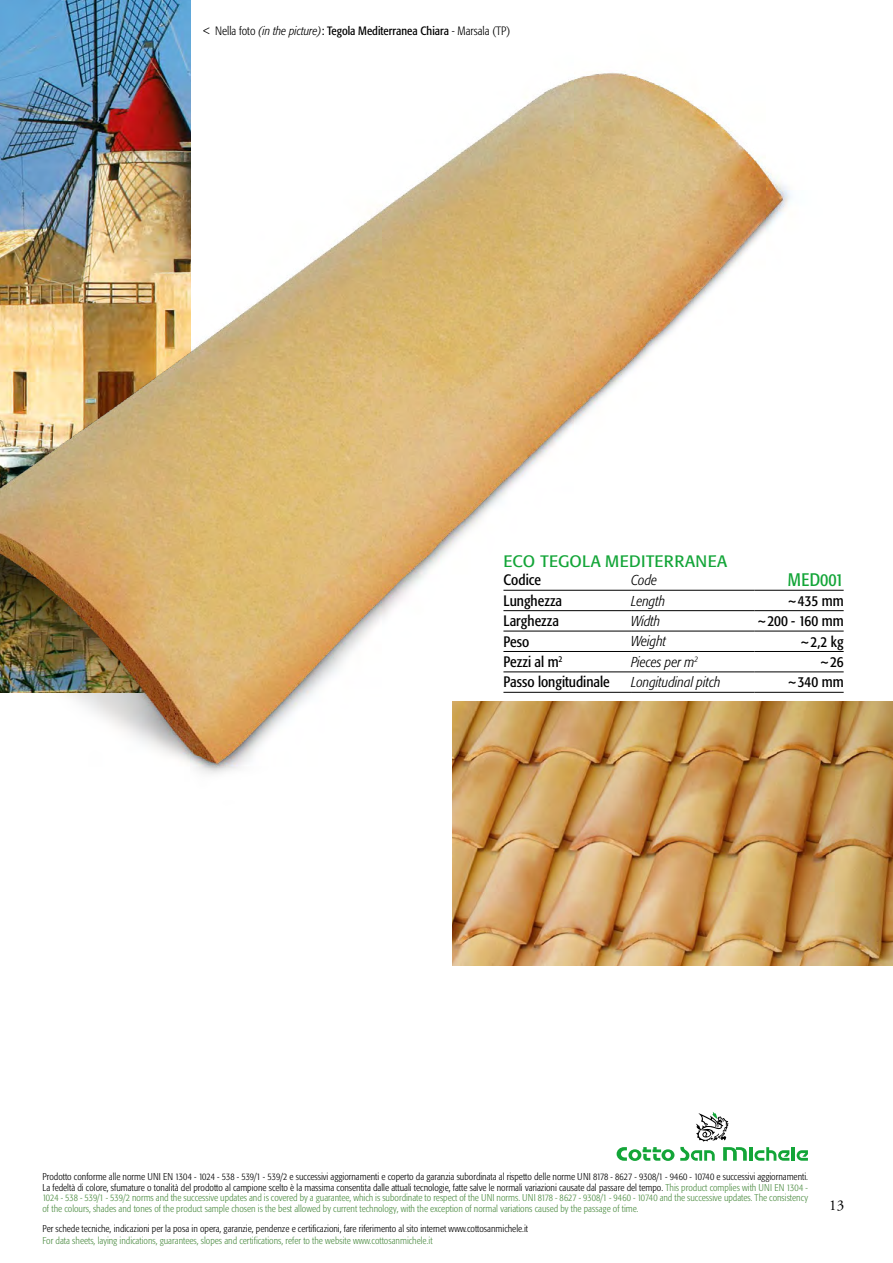
<style>
.page{position:relative;width:893px;height:1263px;background:#fff}
.page>*{position:absolute;margin:0;border:0;box-sizing:border-box;transform-origin:0 0}
.t1{font:condensed 18px "Formata";color:#13a538}
.t2{font:16.5px "Formata";letter-spacing:.02em;color:#13a538}
.t3{font:condensed 15px "Formata";color:#000}
.t4{font:15px "Adobe Garamond Pro";color:#000}
.t5{font:italic 300 condensed 14.25px "Formata";color:#000}
.t6{font:condensed 12px "Formata";color:#000}
.t7{font:300 condensed 9.75px/10.5px "Formata";color:#508e46;text-align:justify}
.t8{font:300 condensed 9.75px "Formata";color:#000}
.s1{font-weight:300}
.s2{font-weight:300;font-style:italic}
.s3{color:#000}
</style>
<div class="page">
<svg style="left:617px;top:1147px;width:57px;height:14px"></svg>
<hr style="left:791px;top:1147px;width:4px;height:14px;background:#13a538">
<svg style="left:680px;top:1112px;width:109px;height:49px"></svg>
<svg style="left:797px;top:1150px;width:11px;height:11px"></svg>
<img style="left:0;top:0;width:893px;height:774px">
<img style="left:452px;top:702px;width:441px;height:263px">
<hr style="left:503px;top:610px;width:128px;height:1px;background:#000">
<hr style="left:631px;top:610px;width:123px;height:1px;background:#000">
<hr style="left:754px;top:610px;width:90px;height:1px;background:#000">
<hr style="left:503px;top:631px;width:128px;height:1px;background:#000">
<hr style="left:631px;top:631px;width:123px;height:1px;background:#000">
<hr style="left:754px;top:631px;width:90px;height:1px;background:#000">
<hr style="left:503px;top:651px;width:128px;height:1px;background:#000">
<hr style="left:631px;top:651px;width:123px;height:1px;background:#000">
<hr style="left:754px;top:651px;width:90px;height:1px;background:#000">
<hr style="left:503px;top:672px;width:128px;height:1px;background:#000">
<hr style="left:631px;top:672px;width:123px;height:1px;background:#000">
<hr style="left:754px;top:672px;width:90px;height:1px;background:#000">
<hr style="left:503px;top:692px;width:128px;height:1px;background:#000">
<hr style="left:631px;top:692px;width:123px;height:1px;background:#000">
<hr style="left:754px;top:692px;width:90px;height:1px;background:#000">
<hr style="left:503px;top:590px;width:128px;height:1px;background:#000">
<hr style="left:631px;top:590px;width:123px;height:1px;background:#000">
<hr style="left:754px;top:590px;width:90px;height:1px;background:#000">
<p class="t6" style="left:204px;top:23px;width:308px"><span class="s1">&lt; Nella foto</span> <span class="s2">(in the picture)</span>: Tegola Mediterranea Chiara <span class="s1">- Marsala (TP)</span></p>
<h2 class="t2" style="left:503px;top:551px;width:225px">ECO TEGOLA MEDITERRANEA</h2>
<h3 class="t3" style="left:503px;top:571px;width:39px">Codice</h3>
<h3 class="t5" style="left:631px;top:572px;width:28px">Code</h3>
<h1 class="t1" style="left:788px;top:569px;width:57px">MED001</h1>
<h3 class="t3" style="left:503px;top:592px;width:60px">Lunghezza</h3>
<h3 class="t5" style="left:631px;top:592px;width:36px">Length</h3>
<h3 class="t3" style="left:787px;top:592px;width:58px">~435 mm</h3>
<h3 class="t3" style="left:503px;top:612px;width:57px">Larghezza</h3>
<h3 class="t5" style="left:631px;top:613px;width:31px">Width</h3>
<h3 class="t3" style="left:756px;top:612px;width:89px">~200 - 160 mm</h3>
<h3 class="t3" style="left:503px;top:632px;width:27px">Peso</h3>
<h3 class="t5" style="left:631px;top:633px;width:37px">Weight</h3>
<h3 class="t3" style="left:800px;top:632px;width:46px">~2,2 kg</h3>
<h3 class="t3" style="left:503px;top:653px;width:61px">Pezzi al m<sup>2</sup></h3>
<h3 class="t5" style="left:631px;top:654px;width:69px">Pieces per m<sup>2</sup></h3>
<h3 class="t3" style="left:819px;top:653px;width:26px">~26</h3>
<h3 class="t3" style="left:503px;top:673px;width:108px">Passo longitudinale</h3>
<h3 class="t5" style="left:631px;top:674px;width:91px">Longitudinal pitch</h3>
<h3 class="t3" style="left:787px;top:673px;width:58px">~340 mm</h3>
<p class="t7" style="left:43px;top:1172px;width:767px"><span class="s3">Prodotto conforme alle norme UNI EN 1304 - 1024 - 538 - 539/1 - 539/2 e successivi aggiornamenti e coperto da garanzia subordinata al rispetto delle norme UNI 8178 - 8627 - 9308/1 - 9460 - 10740 e successivi aggiornamenti.<br>La fedeltà di colore, sfumature o tonalità del prodotto al campione scelto è la massima consentita dalle attuali tecnologie, fatte salve le normali variazioni causate dal passare del tempo.</span> This product complies with UNI EN 1304 - 1024 - 538 - 539/1 - 539/2 norms and the successive updates and is covered by a guarantee, which is subordinate to respect of the UNI norms. UNI 8178 - 8627 - 9308/1 - 9460 - 10740 and the successive updates. The consistency of the colours, shades and tones of the product sample chosen is the best allowed by current technology, with the exception of normal variations caused by the passage of time.</p>
<p class="t8" style="left:43px;top:1223px;width:487px">Per schede tecniche, indicazioni per la posa in opera, garanzie, pendenze e certificazioni, fare riferimento al sito internet www.cottosanmichele.it</p>
<p class="t7" style="left:43px;top:1235px;width:392px">For data sheets, laying indications, guarantees, slopes and certifications, refer to the website www.cottosanmichele.it</p>
<h3 class="t4" style="left:829px;top:1196px;width:16px">13</h3>
</div>
